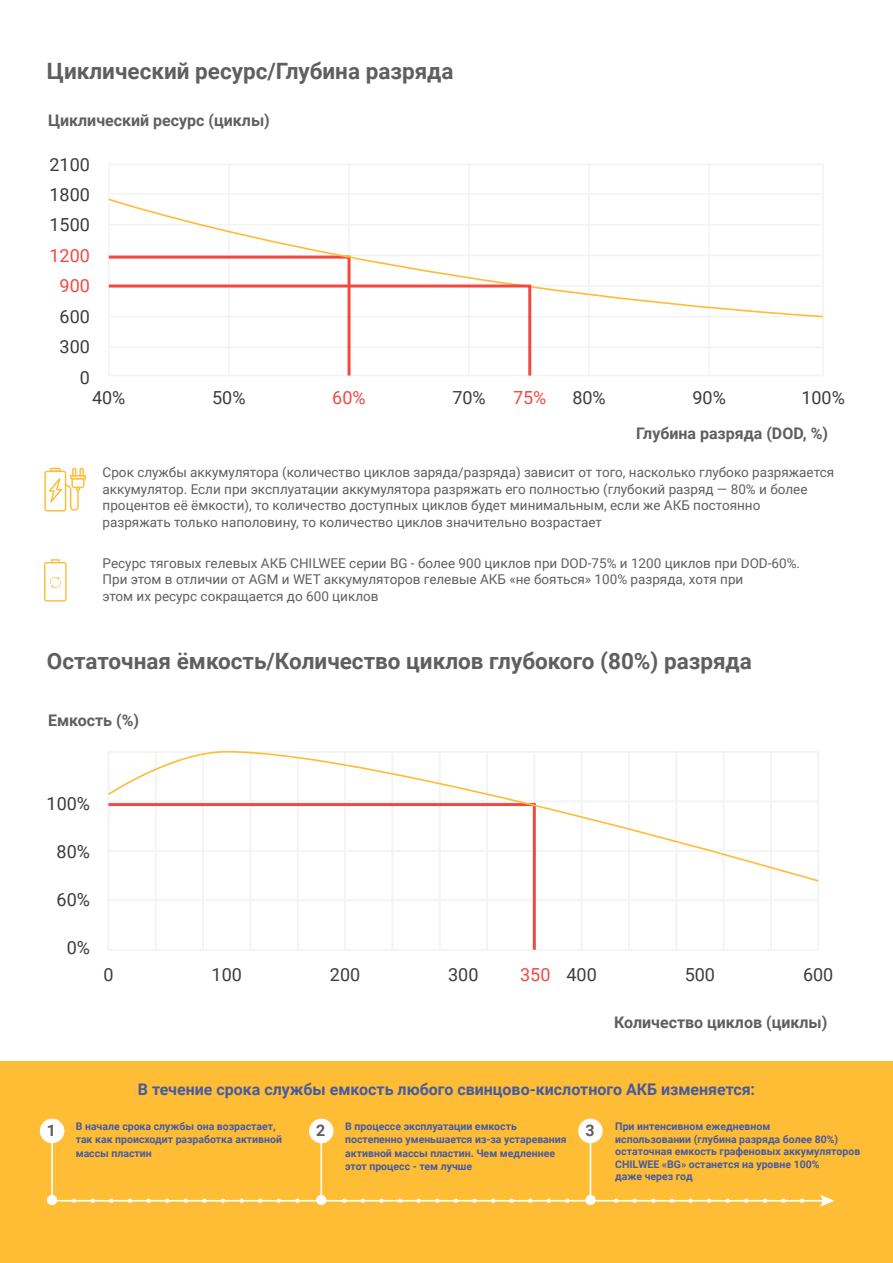
<style>
.page{position:relative;width:893px;height:1263px;background:#fff}
.page>*{position:absolute;margin:0;border:0;box-sizing:border-box;transform-origin:0 0}
.t1{font:700 22.5px "Roboto";color:#5f5f5f}
.t2{font:18px/30.5px "Roboto";color:#3b3c3b;text-align:justify}
.t3{font:18px/30.5px "Roboto";color:#f24842;text-align:center}
.t4{font:700 16.05px "Roboto";color:#5f5f5f}
.t5{font:700 16.05px "Roboto";color:#455ba1}
.t6{font:13.5px/16.5px "Roboto";color:#5f5f5f}
.t7{font:700 10.5px/13.5px "Roboto";color:#455ba1}
</style>
<div class="page">
<div style="left:0;top:1061px;width:893px;height:202px;background:#ffbc35"></div>
<hr style="left:51px;top:1200px;width:774px;height:1px;background:#fff">
<svg style="left:820px;top:1195px;width:14px;height:12px"></svg>
<div style="left:47px;top:1195px;width:10px;height:10px;background:#fff;border-radius:50%"></div>
<svg style="left:72px;top:1198px;width:4px;height:5px"></svg>
<svg style="left:91px;top:1198px;width:4px;height:5px"></svg>
<svg style="left:109px;top:1198px;width:5px;height:5px"></svg>
<svg style="left:128px;top:1198px;width:4px;height:5px"></svg>
<svg style="left:146px;top:1198px;width:5px;height:5px"></svg>
<svg style="left:165px;top:1198px;width:4px;height:5px"></svg>
<svg style="left:184px;top:1198px;width:4px;height:5px"></svg>
<svg style="left:202px;top:1198px;width:5px;height:5px"></svg>
<svg style="left:221px;top:1198px;width:4px;height:5px"></svg>
<svg style="left:239px;top:1198px;width:5px;height:5px"></svg>
<svg style="left:258px;top:1198px;width:4px;height:5px"></svg>
<svg style="left:277px;top:1198px;width:4px;height:5px"></svg>
<svg style="left:295px;top:1198px;width:5px;height:5px"></svg>
<div style="left:316px;top:1195px;width:10px;height:10px;background:#fff;border-radius:50%"></div>
<div style="left:585px;top:1195px;width:11px;height:10px;background:#fff;border-radius:50%"></div>
<hr style="left:51px;top:1130px;width:2px;height:70px;background:#fff">
<div style="left:40px;top:1119px;width:24px;height:24px;background:#fff;border-radius:50%"></div>
<hr style="left:320px;top:1130px;width:2px;height:70px;background:#fff">
<div style="left:309px;top:1119px;width:25px;height:24px;background:#fff;border-radius:50%"></div>
<hr style="left:590px;top:1130px;width:1px;height:70px;background:#fff">
<div style="left:578px;top:1119px;width:25px;height:24px;background:#fff;border-radius:50%"></div>
<svg style="left:342px;top:1198px;width:4px;height:5px"></svg>
<svg style="left:361px;top:1198px;width:4px;height:5px"></svg>
<svg style="left:379px;top:1198px;width:5px;height:5px"></svg>
<svg style="left:398px;top:1198px;width:4px;height:5px"></svg>
<svg style="left:416px;top:1198px;width:5px;height:5px"></svg>
<svg style="left:435px;top:1198px;width:4px;height:5px"></svg>
<svg style="left:454px;top:1198px;width:4px;height:5px"></svg>
<svg style="left:472px;top:1198px;width:5px;height:5px"></svg>
<svg style="left:491px;top:1198px;width:4px;height:5px"></svg>
<svg style="left:509px;top:1198px;width:5px;height:5px"></svg>
<svg style="left:528px;top:1198px;width:4px;height:5px"></svg>
<svg style="left:547px;top:1198px;width:4px;height:5px"></svg>
<svg style="left:565px;top:1198px;width:5px;height:5px"></svg>
<svg style="left:614px;top:1198px;width:4px;height:5px"></svg>
<svg style="left:633px;top:1198px;width:4px;height:5px"></svg>
<svg style="left:651px;top:1198px;width:4px;height:5px"></svg>
<svg style="left:670px;top:1198px;width:4px;height:5px"></svg>
<svg style="left:688px;top:1198px;width:5px;height:5px"></svg>
<svg style="left:707px;top:1198px;width:4px;height:5px"></svg>
<svg style="left:726px;top:1198px;width:4px;height:5px"></svg>
<svg style="left:744px;top:1198px;width:4px;height:5px"></svg>
<svg style="left:763px;top:1198px;width:4px;height:5px"></svg>
<svg style="left:781px;top:1198px;width:5px;height:5px"></svg>
<svg style="left:800px;top:1198px;width:4px;height:5px"></svg>
<svg style="left:44px;top:468px;width:41px;height:43px"></svg>
<svg style="left:44px;top:559px;width:23px;height:42px"></svg>
<div style="left:108px;top:899px;width:711px;height:51px;border:2px solid #f4f4f5"></div>
<div style="left:533px;top:751px;width:49px;height:199px;border:2px solid #f4f4f5"></div>
<div style="left:581px;top:751px;width:49px;height:199px;border:2px solid #f4f4f5"></div>
<div style="left:628px;top:751px;width:49px;height:199px;border:2px solid #f4f4f5"></div>
<div style="left:675px;top:751px;width:49px;height:199px;border:2px solid #f4f4f5"></div>
<div style="left:723px;top:751px;width:49px;height:199px;border:2px solid #f4f4f5"></div>
<div style="left:770px;top:751px;width:49px;height:199px;border:2px solid #f4f4f5"></div>
<svg style="left:108px;top:882px;width:429px;height:69px"></svg>
<svg style="left:108px;top:750px;width:711px;height:132px"></svg>
<div style="left:108px;top:164px;width:716px;height:212px;border:2px solid #f4f4f5"></div>
<hr style="left:109px;top:193px;width:714px;height:2px;background:#f4f4f5">
<hr style="left:109px;top:346px;width:714px;height:2px;background:#f4f4f5">
<hr style="left:228px;top:164px;width:2px;height:211px;background:#f4f4f5">
<hr style="left:348px;top:164px;width:2px;height:211px;background:#f4f4f5">
<hr style="left:468px;top:164px;width:2px;height:211px;background:#f4f4f5">
<hr style="left:588px;top:164px;width:2px;height:211px;background:#f4f4f5">
<hr style="left:708px;top:164px;width:2px;height:211px;background:#f4f4f5">
<svg style="left:108px;top:198px;width:716px;height:120px"></svg>
<svg style="left:108px;top:254px;width:425px;height:122px"></svg>
<h1 class="t1" style="left:47px;top:55px;width:408px">Циклический ресурс/Глубина разряда</h1>
<p class="t4" style="left:48px;top:109px;width:223px">Циклический ресурс (циклы)</p>
<h2 class="t2" style="left:49px;top:148px;width:42px">2100<br>1800<br>1500</h2>
<h2 class="t3" style="left:49px;top:240px;width:42px">1200<br>900</h2>
<h2 class="t2" style="left:60px;top:300px;width:32px;text-align:right">600<br>300<br>0</h2>
<h2 class="t2" style="left:92px;top:382px;width:35px">40%</h2>
<h2 class="t2" style="left:212px;top:382px;width:35px">50%</h2>
<h2 class="t3" style="left:332px;top:382px;width:35px">60%</h2>
<h2 class="t2" style="left:452px;top:382px;width:35px">70%</h2>
<h2 class="t3" style="left:513px;top:382px;width:35px">75%</h2>
<h2 class="t2" style="left:572px;top:382px;width:35px">80%</h2>
<h2 class="t2" style="left:692px;top:382px;width:35px">90%</h2>
<h2 class="t2" style="left:801px;top:382px;width:45px">100%</h2>
<p class="t4" style="left:636px;top:422px;width:193px">Глубина разряда (DOD, %)</p>
<p class="t6" style="left:103px;top:463px;width:733px">Срок службы аккумулятора (количество циклов заряда/разряда) зависит от того, насколько глубоко разряжается аккумулятор. Если при эксплуатации аккумулятора разряжать его полностью (глубокий разряд — 80% и более процентов её ёмкости), то количество доступных циклов будет минимальным, если же АКБ постоянно<br>разряжать только наполовину, то количество циклов значительно возрастает</p>
<p class="t6" style="left:103px;top:554px;width:699px">Ресурс тяговых гелевых АКБ CHILWEE серии BG - более 900 циклов при DOD-75% и 1200 циклов при DOD-60%.<br>При этом в отличии от AGM и WET аккумуляторов гелевые АКБ «не бояться» 100% разряда, хотя при<br>этом их ресурс сокращается до 600 циклов</p>
<h1 class="t1" style="left:47px;top:645px;width:706px">Остаточная ёмкость/Количество циклов глубокого (80%) разряда</h1>
<p class="t4" style="left:48px;top:709px;width:93px">Емкость (%)</p>
<h2 class="t2" style="left:47px;top:787px;width:45px">100%</h2>
<h2 class="t2" style="left:57px;top:835px;width:35px">80%</h2>
<h2 class="t2" style="left:57px;top:883px;width:35px">60%</h2>
<h2 class="t2" style="left:67px;top:931px;width:25px">0%</h2>
<h2 class="t3" style="left:520px;top:959px;width:32px">350</h2>
<h2 class="t2" style="left:103px;top:959px;width:12px">0</h2>
<h2 class="t2" style="left:212px;top:959px;width:32px">100</h2>
<h2 class="t2" style="left:330px;top:959px;width:32px">200</h2>
<h2 class="t2" style="left:448px;top:959px;width:32px">300</h2>
<h2 class="t2" style="left:566px;top:959px;width:32px">400</h2>
<h2 class="t2" style="left:685px;top:959px;width:32px">500</h2>
<h2 class="t2" style="left:803px;top:959px;width:32px">600</h2>
<p class="t4" style="left:614px;top:1011px;width:215px">Количество циклов (циклы)</p>
<p class="t5" style="left:138px;top:1078px;width:619px">В течение срока службы емкость любого свинцово-кислотного АКБ изменяется:</p>
<p class="t7" style="left:76px;top:1119px;width:208px">В начале срока службы она возрастает, так как происходит разработка активной массы пластин</p>
<p class="t7" style="left:345px;top:1119px;width:223px">В процессе эксплуатации емкость постепенно уменьшается из-за устаревания активной массы пластин. Чем медленнее этот процесс - тем лучше</p>
<p class="t7" style="left:615px;top:1119px;width:246px;line-height:12.6px">При интенсивном ежедневном<br>использовании (глубина разряда более 80%) остаточная емкость графеновых аккумуляторов CHILWEE «BG» останется на уровне 100%<br>даже через год</p>
<p class="t4" style="left:47px;top:1119px;width:11px">1</p>
<p class="t4" style="left:316px;top:1119px;width:11px">2</p>
<p class="t4" style="left:585px;top:1119px;width:11px">3</p>
</div>
